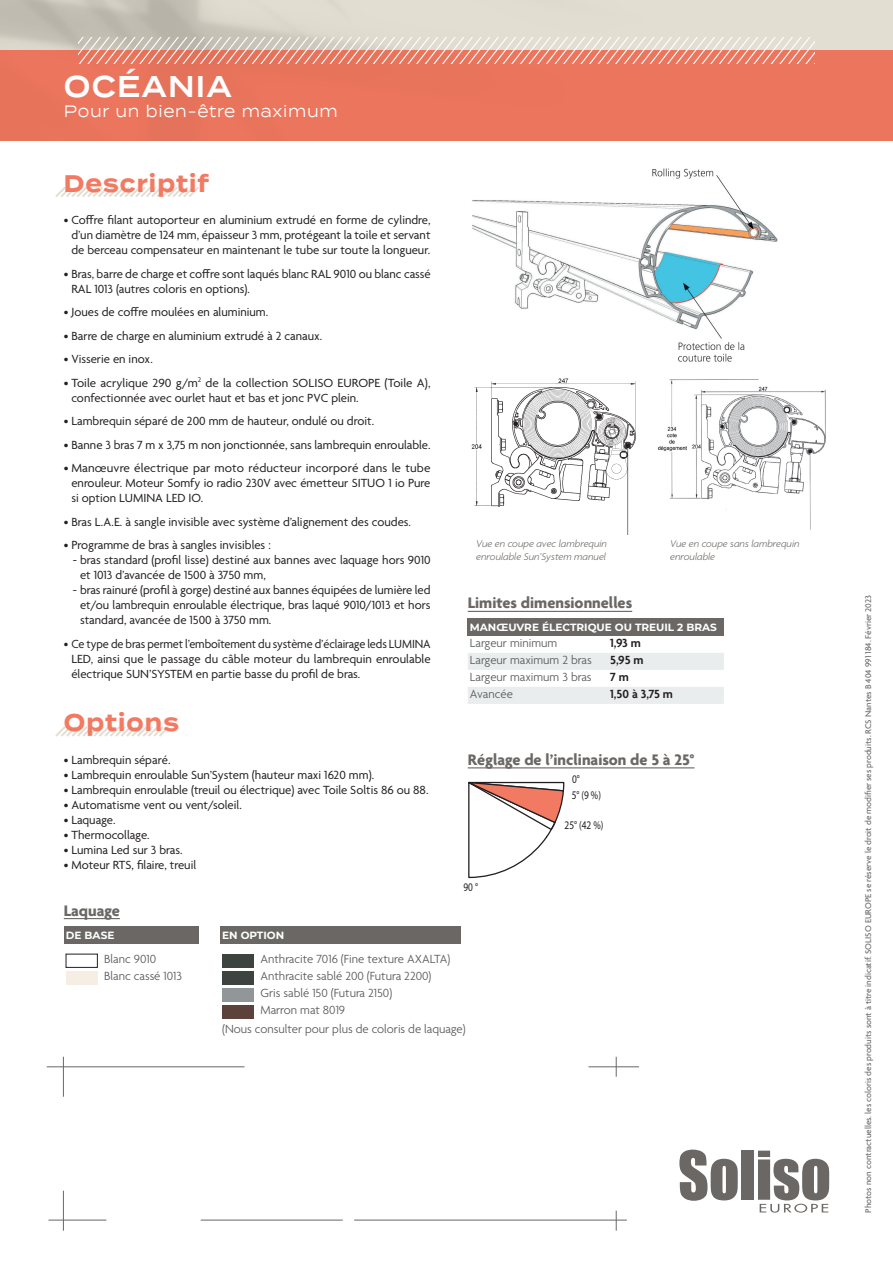
<style>
.page{position:relative;width:893px;height:1263px;background:#fff}
.page>*{position:absolute;margin:0;border:0;box-sizing:border-box;transform-origin:0 0}
.t1{font:600 30px "Termina";letter-spacing:.05em;color:#fff;scale:.9 1}
.t2{font:700 24px "Termina";letter-spacing:.05em;color:#f37a62;scale:.9 1}
.t3{font:700 16.5px "Agenda";color:#6a6764}
.t4{font:16.5px "Termina";letter-spacing:.05em;color:#fff;scale:.9 1}
.t5{font:12.75px/15px "Agenda";color:#231f20}
.t6{font:300 12.75px "Agenda";color:#57585a}
.t7{font:12.75px/15px "Agenda";color:#231f20;text-align:justify;scale:1.04 1}
.t8{font:600 12.75px "Agenda";letter-spacing:-.015em;color:#231f20}
.t9{font:11.7px/16.2px "Frutiger";color:#231f20;scale:.8 1}
.t10{font:italic 300 10.5px/12.6px "Agenda";color:#6a6764}
.t11{font:700 10.5px "Montserrat";color:#fff}
.t12{font:300 10.35px "Frutiger";color:#231f20}
.t13{font:500 9px "Agenda";color:#6c6d70}
</style>
<div class="page">
<img style="left:0;top:0;width:893px;height:51px">
<svg style="left:679px;top:1149px;width:59px;height:52px"></svg>
<div style="left:742px;top:1151px;width:12px;height:49px;background:#6a6764"></div>
<svg style="left:758px;top:1151px;width:71px;height:61px"></svg>
<div style="left:0;top:51px;width:893px;height:90px;background:#eb755d"></div>
<svg style="left:79px;top:38px;width:735px;height:26px"></svg>
<svg style="left:55px;top:187px;width:144px;height:10px"></svg>
<svg style="left:55px;top:726px;width:114px;height:11px"></svg>
<hr style="left:48px;top:1220px;width:58px;height:1px;background:#6a6764">
<hr style="left:201px;top:1220px;width:142px;height:1px;background:#6a6764">
<hr style="left:354px;top:1220px;width:273px;height:1px;background:#6a6764">
<hr style="left:63px;top:1191px;width:1px;height:40px;background:#6a6764">
<svg style="left:616px;top:1211px;width:1px;height:20px"></svg>
<hr style="left:47px;top:1066px;width:197px;height:1px;background:#6a6764">
<hr style="left:588px;top:1066px;width:51px;height:1px;background:#6a6764">
<hr style="left:63px;top:1057px;width:1px;height:40px;background:#6a6764">
<svg style="left:616px;top:1057px;width:1px;height:20px"></svg>
<svg style="left:468px;top:781px;width:97px;height:98px"></svg>
<img style="left:472px;top:168px;width:306px;height:194px">
<img style="left:471px;top:378px;width:165px;height:157px">
<img style="left:657px;top:379px;width:169px;height:151px">
<hr style="left:468px;top:767px;width:226px;height:1px;background:#6a6764">
<hr style="left:64px;top:918px;width:56px;height:1px;background:#6a6764">
<div style="left:468px;top:619px;width:256px;height:17px;background:#6a6764"></div>
<svg style="left:468px;top:653px;width:256px;height:51px"></svg>
<hr style="left:468px;top:611px;width:164px;height:1px;background:#6a6764">
<div style="left:64px;top:926px;width:134px;height:17px;background:#6a6764"></div>
<div style="left:66px;top:971px;width:31px;height:13px;background:#f6eee2"></div>
<div style="left:220px;top:926px;width:241px;height:17px;background:#6a6764"></div>
<div style="left:222px;top:954px;width:32px;height:13px;background:#3d433f"></div>
<div style="left:222px;top:971px;width:32px;height:13px;background:#3d433f"></div>
<div style="left:222px;top:988px;width:32px;height:13px;background:#919698"></div>
<div style="left:222px;top:1005px;width:32px;height:13px;background:#5d423b"></div>
<p class="t1" style="left:64px;top:65px;width:188px">OCÉANIA</p>
<p class="t4" style="left:64px;top:99px;width:306px">Pour un bien-être maximum</p>
<p class="t2" style="left:64px;top:166px;width:163px">Descriptif</p>
<p class="t5" style="left:64px;top:213px;width:368px;text-align:center">• Coffre filant autoporteur en aluminium extrudé en forme de cylindre, d’un diamètre de 124 mm, épaisseur 3 mm, protégeant la toile et servant de berceau compensateur en maintenant le tube sur toute la longueur.</p>
<p class="t5" style="left:71px;top:267px;width:361px;text-indent:-8px">• Bras, barre de charge et coffre sont laqués blanc RAL 9010 ou blanc cassé<br>RAL 1013 (autres coloris en options).</p>
<p class="t5" style="left:64px;top:305px;width:206px">• Joues de coffre moulées en aluminium.</p>
<p class="t5" style="left:64px;top:329px;width:260px">• Barre de charge en aluminium extrudé à 2 canaux.</p>
<p class="t5" style="left:64px;top:352px;width:91px">• Visserie en inox.</p>
<p class="t5" style="left:71px;top:376px;width:361px;text-indent:-8px">• Toile acrylique 290 g/m<sup>2</sup> de la collection SOLISO EUROPE (Toile A), confectionnée avec ourlet haut et bas et jonc PVC plein.</p>
<p class="t5" style="left:64px;top:414px;width:312px">• Lambrequin séparé de 200 mm de hauteur, ondulé ou droit.</p>
<p class="t5" style="left:64px;top:438px;width:368px">• Banne 3 bras 7 m x 3,75 m non jonctionnée, sans lambrequin enroulable.</p>
<p class="t7" style="left:71px;top:461px;width:347px;text-indent:-8px">• Manœuvre électrique par moto réducteur incorporé dans le tube enrouleur. Moteur Somfy io radio 230V avec émetteur SITUO 1 io Pure si option LUMINA LED IO.</p>
<p class="t5" style="left:64px;top:515px;width:349px">• Bras L.A.E. à sangle invisible avec système d’alignement des coudes.</p>
<p class="t5" style="left:64px;top:538px;width:208px">• Programme de bras à sangles invisibles :</p>
<p class="t5" style="left:80px;top:553px;width:352px;text-indent:-7px">- bras standard (profil lisse) destiné aux bannes avec laquage hors 9010 et 1013 d’avancée de 1500 à 3750 mm,</p>
<p class="t5" style="left:80px;top:583px;width:352px;text-align:justify;text-indent:-7px">- bras rainuré (profil à gorge) destiné aux bannes équipées de lumière led et/ou lambrequin enroulable électrique, bras laqué 9010/1013 et hors standard, avancée de 1500 à 3750 mm.</p>
<p class="t5" style="left:71px;top:637px;width:361px;text-align:justify;text-indent:-8px">• Ce type de bras permet l’emboîtement du système d’éclairage leds LUMINA LED, ainsi que le passage du câble moteur du lambrequin enroulable électrique SUN’SYSTEM en partie basse du profil de bras.</p>
<p class="t2" style="left:64px;top:705px;width:129px">Options</p>
<p class="t5" style="left:64px;top:753px;width:108px">• Lambrequin séparé.</p>
<p class="t5" style="left:64px;top:768px;width:312px">• Lambrequin enroulable Sun’System (hauteur maxi 1620 mm).</p>
<p class="t5" style="left:64px;top:783px;width:366px">• Lambrequin enroulable (treuil ou électrique) avec Toile Soltis 86 ou 88.</p>
<p class="t5" style="left:64px;top:798px;width:179px">• Automatisme vent ou vent/soleil.</p>
<p class="t5" style="left:64px;top:813px;width:53px">• Laquage.</p>
<p class="t5" style="left:64px;top:828px;width:87px">• Thermocollage.</p>
<p class="t5" style="left:64px;top:843px;width:120px">• Lumina Led sur 3 bras.</p>
<p class="t5" style="left:64px;top:858px;width:134px">• Moteur RTS, filaire, treuil</p>
<p class="t3" style="left:64px;top:901px;width:58px">Laquage</p>
<p class="t11" style="left:66px;top:927px;width:50px">DE BASE</p>
<p class="t6" style="left:104px;top:952px;width:54px">Blanc 9010</p>
<p class="t6" style="left:104px;top:969px;width:79px">Blanc cassé 1013</p>
<p class="t11" style="left:222px;top:927px;width:64px">EN OPTION</p>
<p class="t6" style="left:260px;top:952px;width:191px">Anthracite 7016 (Fine texture AXALTA)</p>
<p class="t6" style="left:260px;top:969px;width:173px">Anthracite sablé 200 (Futura 2200)</p>
<p class="t6" style="left:260px;top:986px;width:133px">Gris sablé 150 (Futura 2150)</p>
<p class="t6" style="left:260px;top:1003px;width:86px">Marron mat 8019</p>
<p class="t10" style="left:476px;top:537px;width:132px">Vue en coupe avec lambrequin enroulable Sun’System manuel</p>
<p class="t3" style="left:468px;top:594px;width:166px">Limites dimensionnelles</p>
<p class="t10" style="left:670px;top:537px;width:131px">Vue en coupe sans lambrequin enroulable</p>
<p class="t11" style="left:470px;top:620px;width:249px">MANŒUVRE ÉLECTRIQUE OU TREUIL 2 BRAS</p>
<p class="t6" style="left:470px;top:636px;width:89px">Largeur minimum</p>
<p class="t8" style="left:610px;top:636px;width:32px">1,93 m</p>
<p class="t6" style="left:470px;top:653px;width:123px">Largeur maximum 2 bras</p>
<p class="t8" style="left:610px;top:653px;width:35px">5,95 m</p>
<p class="t6" style="left:470px;top:670px;width:123px">Largeur maximum 3 bras</p>
<p class="t8" style="left:610px;top:670px;width:20px">7 m</p>
<p class="t6" style="left:470px;top:687px;width:45px">Avancée</p>
<p class="t8" style="left:610px;top:687px;width:64px">1,50 à 3,75 m</p>
<p class="t3" style="left:468px;top:751px;width:228px">Réglage de l’inclinaison de 5 à 25°</p>
<p class="t12" style="left:467px;top:758px;width:46px">DE 5 À 25°</p>
<p class="t9" style="left:572px;top:771px;width:38px">0°<br>5° (9 %)</p>
<p class="t9" style="left:463px;top:879px;width:20px">90 °</p>
<p class="t9" style="left:565px;top:816px;width:50px">25° (42 %)</p>
<p class="t6" style="left:222px;top:1022px;width:245px">(Nous consulter pour plus de coloris de laquage)</p>
<p class="t13" style="left:863px;top:1212px;width:619px;rotate:-90deg">Photos non contractuelles. les coloris des produits sont à titre indicatif. SOLISO EUROPE se réserve le droit de modifier ses produits. RCS Nantes B 404 991 184. Février 2023</p>
</div>
